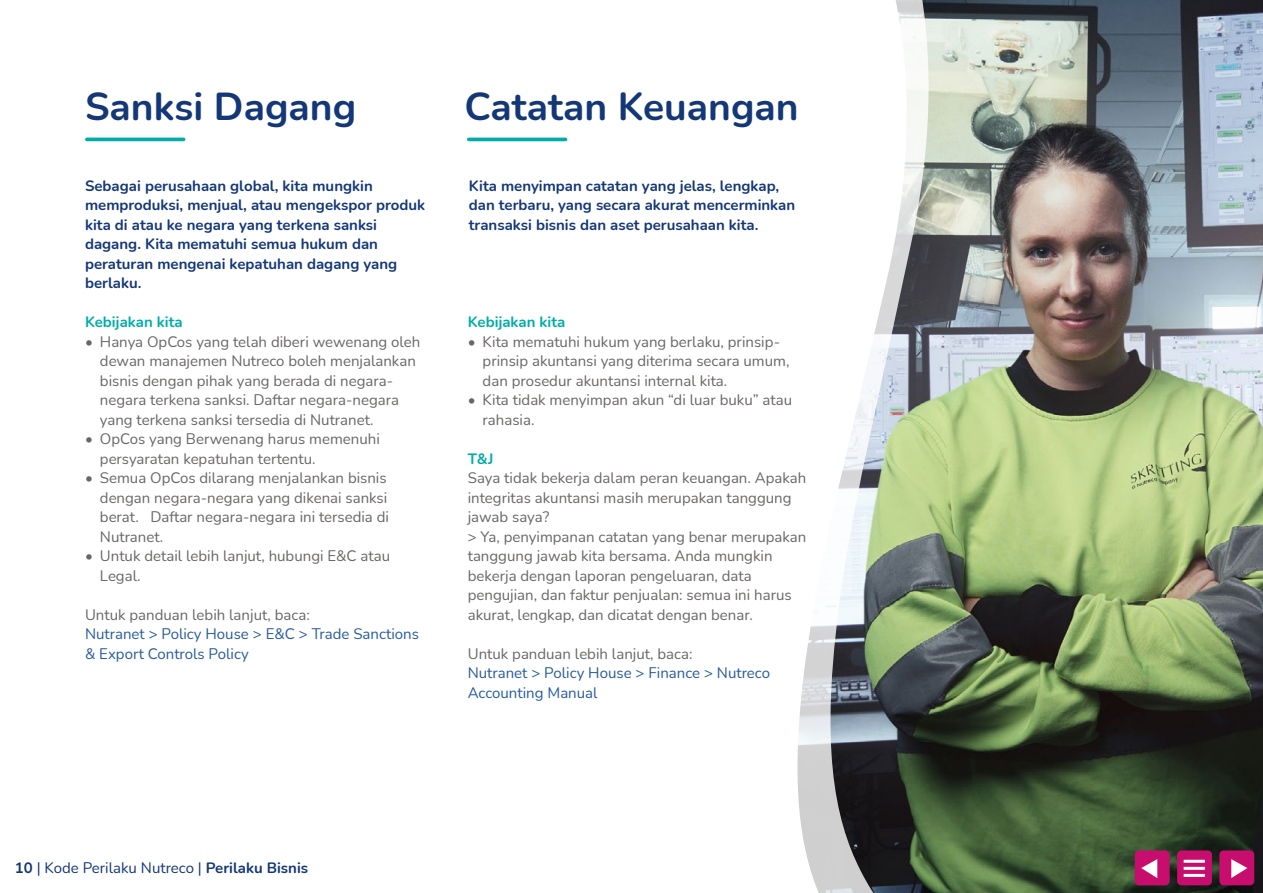
<style>
.page{position:relative;width:1263px;height:893px;background:#fff}
.page>*{position:absolute;margin:0;border:0;box-sizing:border-box;transform-origin:0 0}
.t1{font:700 39px "Nunito";color:#143778}
.t2{font:15px/19.5px "Nunito";color:#696665}
.t3{font:700 15px/19.5px "Nunito";color:#143778}
.t4{font:15px/19.5px "Nunito";color:#275b9b}
.t5{font:15px "Nunito";color:#143778}
.t6{font:700 15px "Nunito";color:#00aca9}
.s1{font-weight:700}
</style>
<div class="page">
<img style="left:931px;top:0;width:332px;height:893px">
<svg style="left:908px;top:0;width:23px;height:893px;background:#848f7d"></svg>
<svg style="left:797px;top:0;width:111px;height:893px"></svg>
<hr style="left:87px;top:138px;width:97px;height:3px;background:#00aca9">
<hr style="left:469px;top:138px;width:96px;height:3px;background:#00aca9">
<svg style="left:1134px;top:850px;width:36px;height:36px"></svg>
<svg style="left:1176px;top:850px;width:36px;height:36px"></svg>
<svg style="left:1219px;top:850px;width:36px;height:36px"></svg>
<h1 class="t1" style="left:85px;top:79px;width:273px">Sanksi Dagang</h1>
<h1 class="t1" style="left:465px;top:79px;width:336px">Catatan Keuangan</h1>
<p class="t3" style="left:85px;top:175px;width:342px">Sebagai perusahaan global, kita mungkin memproduksi, menjual, atau mengekspor produk kita di atau ke negara yang terkena sanksi dagang. Kita mematuhi semua hukum dan peraturan mengenai kepatuhan dagang yang berlaku.</p>
<p class="t3" style="left:469px;top:175px;width:328px">Kita menyimpan catatan yang jelas, lengkap, dan terbaru, yang secara akurat mencerminkan transaksi bisnis dan aset perusahaan kita.</p>
<p class="t6" style="left:468px;top:311px;width:99px">Kebijakan kita</p>
<p class="t2" style="left:483px;top:331px;width:308px;text-indent:-15px">• Kita mematuhi hukum yang berlaku, prinsip&shy;prinsip akuntansi yang diterima secara umum, dan prosedur akuntansi internal kita.</p>
<p class="t2" style="left:483px;top:389px;width:311px;text-indent:-15px">• Kita tidak menyimpan akun “di luar buku” atau rahasia.</p>
<p class="t6" style="left:468px;top:448px;width:27px">T&amp;J</p>
<p class="t2" style="left:468px;top:467px;width:340px">Saya tidak bekerja dalam peran keuangan. Apakah integritas akuntansi masih merupakan tanggung jawab saya?<br>&gt; Ya, penyimpanan catatan yang benar merupakan tanggung jawab kita bersama. Anda mungkin bekerja dengan laporan pengeluaran, data pengujian, dan faktur penjualan: semua ini harus akurat, lengkap, dan dicatat dengan benar.</p>
<p class="t2" style="left:468px;top:643px;width:226px">Untuk panduan lebih lanjut, baca:</p>
<p class="t4" style="left:468px;top:662px;width:304px">Nutranet &gt; Policy House &gt; Finance &gt; Nutreco<br>Accounting Manual</p>
<p class="t6" style="left:85px;top:311px;width:99px">Kebijakan kita</p>
<p class="t2" style="left:100px;top:331px;width:322px;text-indent:-15px">• Hanya OpCos yang telah diberi wewenang oleh dewan manajemen Nutreco boleh menjalankan bisnis dengan pihak yang berada di negara&shy;negara terkena sanksi. Daftar negara-negara yang terkena sanksi tersedia di Nutranet.</p>
<p class="t2" style="left:100px;top:428px;width:281px;text-indent:-15px">• OpCos yang Berwenang harus memenuhi persyaratan kepatuhan tertentu.</p>
<p class="t2" style="left:100px;top:467px;width:291px;text-indent:-15px">• Semua OpCos dilarang menjalankan bisnis dengan negara-negara yang dikenai sanksi berat. Daftar negara-negara ini tersedia di Nutranet.</p>
<p class="t2" style="left:100px;top:545px;width:292px;text-indent:-15px">• Untuk detail lebih lanjut, hubungi E&amp;C atau<br>Legal.</p>
<p class="t2" style="left:85px;top:604px;width:226px">Untuk panduan lebih lanjut, baca:</p>
<p class="t4" style="left:85px;top:623px;width:335px">Nutranet &gt; Policy House &gt; E&amp;C &gt; Trade Sanctions &amp; Export Controls Policy</p>
<p class="t5" style="left:15px;top:857px;width:295px"><span class="s1">10</span> | Kode Perilaku Nutreco | <span class="s1">Perilaku Bisnis</span></p>
</div>
